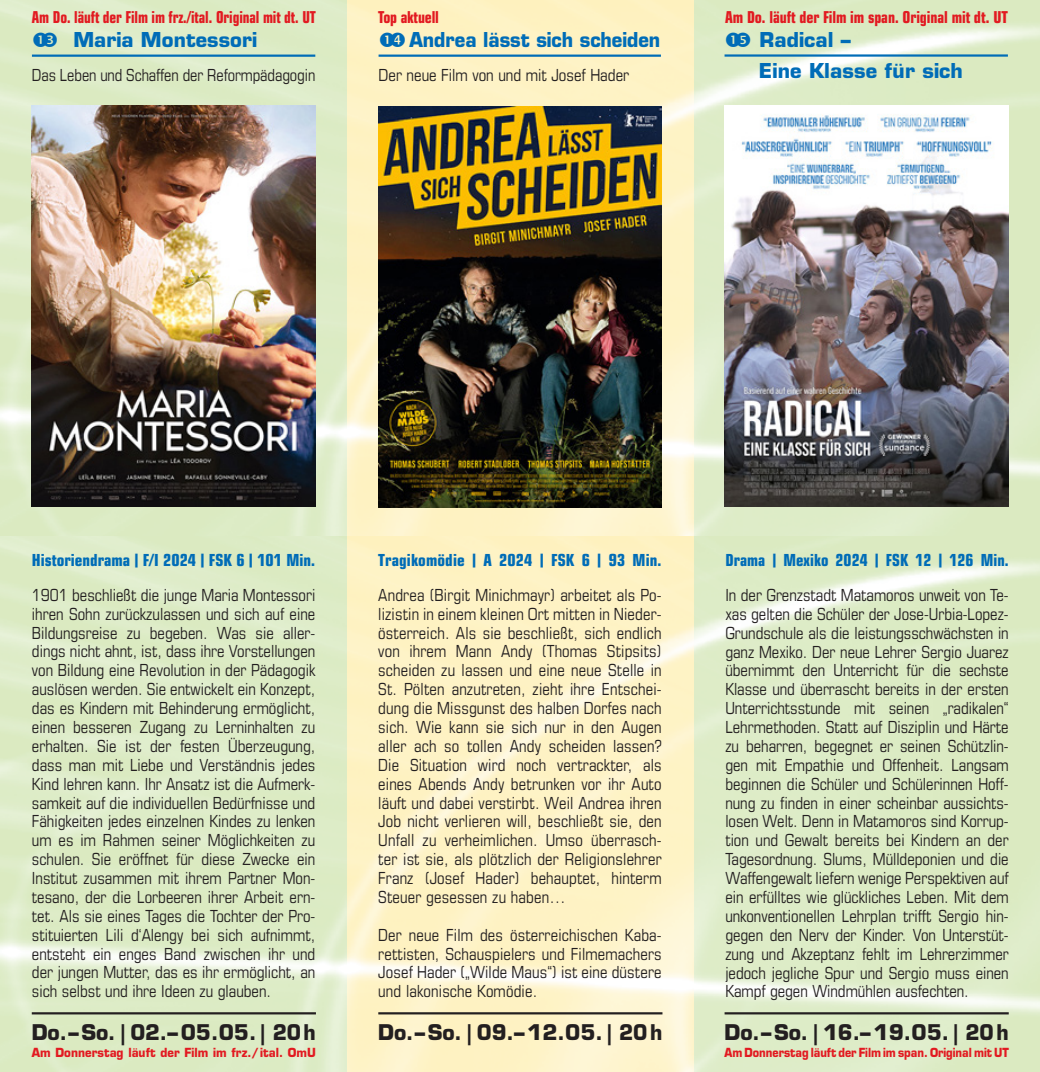
<style>
.page{position:relative;width:1040px;height:1072px;background:#fff}
.page>*{position:absolute;margin:0;border:0;box-sizing:border-box;transform-origin:0 0}
.t1{font:700 21.15px "Eurostile LT Std";letter-spacing:-.01em;color:#231f20}
.t2{font:700 20.03px/31.3px "Eurostile LT Std";letter-spacing:.005em;color:#006cb7}
.t3{font:700 20.03px "Eurostile LT Std";letter-spacing:.005em;color:#006cb7;scale:.92 1}
.t4{font:condensed 16.65px/18.9px "Eurostile LT Std";color:#231f20;text-align:justify}
.t5{font:700 condensed 16.65px "Eurostile LT Pro";letter-spacing:.005em;color:#006cb7}
.t6{font:condensed 16.65px "Eurostile LT Std";color:#231f20;scale:.95 1}
.t7{font:700 condensed 16.65px "Eurostile LT Pro";letter-spacing:.005em;color:#006cb7;scale:.96 1}
.t8{font:700 condensed 16.43px "Eurostile LT Pro";letter-spacing:-.005em;color:#e21a21;scale:.89 1}
.t9{font:700 condensed 16.43px "Eurostile LT Pro";letter-spacing:-.005em;color:#e21a21;scale:.93 1}
.t10{font:700 condensed 16.43px "Eurostile LT Pro";letter-spacing:-.005em;color:#e21a21;scale:.92 1}
.t11{font:700 12.15px "Eurostile LT Std";color:#e21a21;scale:.88 1}
.t12{font:700 12.15px "Eurostile LT Std";color:#e21a21;scale:.93 1}
</style>
<div class="page">
<img style="left:0;top:0;width:1040px;height:1071px">
<img style="left:347px;top:0;width:346px;height:1071px">
<img style="left:32px;top:106px;width:283px;height:401px">
<hr style="left:32px;top:55px;width:283px;height:2px;background:#006cb7">
<img style="left:378px;top:106px;width:284px;height:401px">
<hr style="left:378px;top:55px;width:283px;height:2px;background:#006cb7">
<hr style="left:724px;top:54px;width:284px;height:3px;background:#006cb7">
<img style="left:724px;top:106px;width:284px;height:401px">
<hr style="left:378px;top:1012px;width:284px;height:2px;background:#231f20">
<hr style="left:32px;top:1012px;width:284px;height:2px;background:#231f20">
<hr style="left:724px;top:1012px;width:284px;height:2px;background:#231f20">
<svg style="left:34px;top:33px;width:23px;height:14px"></svg>
<svg style="left:380px;top:33px;width:47px;height:15px"></svg>
<svg style="left:726px;top:33px;width:24px;height:14px"></svg>
<p class="t8" style="left:32px;top:7px;width:321px">Am Do. läuft der Film im frz./ital. Original mit dt. UT</p>
<p class="t2" style="left:73px;top:24px;width:185px">Maria Montessori</p>
<p class="t6" style="left:32px;top:65px;width:300px">Das Leben und Schaffen der Reformpädagogin</p>
<p class="t10" style="left:378px;top:7px;width:68px">Top aktuell</p>
<p class="t9" style="left:725px;top:7px;width:305px">Am Do. läuft der Film im span. Original mit dt. UT</p>
<p class="t2" style="left:759px;top:24px;width:205px">Radical –<br>Eine Klasse für sich</p>
<p class="t3" style="left:409px;top:28px;width:274px">Andrea lässt sich scheiden</p>
<p class="t4" style="left:378px;top:65px;width:252px">Der neue Film von und mit Josef Hader</p>
<p class="t5" style="left:32px;top:549px;width:285px">Historiendrama | F/I 2024 | FSK 6 | 101 Min.</p>
<p class="t4" style="left:32px;top:585px;width:285px">1901 beschließt die junge Maria Montessori ihren Sohn zurückzulassen und sich auf eine Bildungsreise zu begeben. Was sie aller&shy;dings nicht ahnt, ist, dass ihre Vorstellungen von Bildung eine Revolution in der Pädagogik auslösen werden. Sie entwickelt ein Konzept, das es Kindern mit Behinderung ermöglicht, einen besseren Zugang zu Lerninhalten zu erhalten. Sie ist der festen Überzeugung, dass man mit Liebe und Verständnis jedes Kind lehren kann. Ihr Ansatz ist die Aufmerk&shy;samkeit auf die individuellen Bedürfnisse und Fähigkeiten jedes einzelnen Kindes zu lenken um es im Rahmen seiner Möglichkeiten zu schulen. Sie eröffnet für diese Zwecke ein Institut zusammen mit ihrem Partner Mon&shy;tesano, der die Lorbeeren ihrer Arbeit ern&shy;tet. Als sie eines Tages die Tochter der Pro&shy;stituierten Lili d‘Alengy bei sich aufnimmt, entsteht ein enges Band zwischen ihr und der jungen Mutter, das es ihr ermöglicht, an sich selbst und ihre Ideen zu glauben.</p>
<p class="t5" style="left:378px;top:549px;width:285px">Tragikomödie | A 2024 | FSK 6 | 93 Min.</p>
<p class="t4" style="left:378px;top:585px;width:285px">Andrea (Birgit Minichmayr) arbeitet als Po&shy;lizistin in einem kleinen Ort mitten in Nieder&shy;österreich. Als sie beschließt, sich endlich von ihrem Mann Andy (Thomas Stipsits) scheiden zu lassen und eine neue Stelle in St. Pölten anzutreten, zieht ihre Entschei&shy;dung die Missgunst des halben Dorfes nach sich. Wie kann sie sich nur in den Augen aller ach so tollen Andy scheiden lassen?<br>Die Situation wird noch vertrackter, als eines Abends Andy betrunken vor ihr Auto läuft und dabei verstirbt. Weil Andrea ihren Job nicht verlieren will, beschließt sie, den Unfall zu verheimlichen. Umso überrasch&shy;ter ist sie, als plötzlich der Religionslehrer Franz (Josef Hader) behauptet, hinterm Steuer gesessen zu haben…</p>
<p class="t4" style="left:378px;top:925px;width:285px">Der neue Film des österreichischen Kaba&shy;rettisten, Schauspielers und Filmemachers Josef Hader („Wilde Maus“) ist eine düstere und lakonische Komödie.</p>
<p class="t7" style="left:725px;top:549px;width:297px">Drama | Mexiko 2024 | FSK 12 | 126 Min.</p>
<p class="t4" style="left:725px;top:585px;width:285px">In der Grenzstadt Matamoros unweit von Te&shy;xas gelten die Schüler der Jose-Urbia-Lopez-Grundschule als die leistungsschwächsten in ganz Mexiko. Der neue Lehrer Sergio Juarez übernimmt den Unterricht für die sechste Klasse und überrascht bereits in der ersten Unterrichtsstunde mit seinen „radikalen“ Lehrmethoden. Statt auf Disziplin und Härte zu beharren, begegnet er seinen Schützlin&shy;gen mit Empathie und Offenheit. Langsam beginnen die Schüler und Schülerinnen Hoff&shy;nung zu finden in einer scheinbar aussichts&shy;losen Welt. Denn in Matamoros sind Korrup&shy;tion und Gewalt bereits bei Kindern an der Tagesordnung. Slums, Mülldeponien und die Waffengewalt liefern wenige Perspektiven auf ein erfülltes wie glückliches Leben. Mit dem unkonventionellen Lehrplan trifft Sergio hin&shy;gegen den Nerv der Kinder. Von Unterstüt&shy;zung und Akzeptanz fehlt im Lehrerzimmer jedoch jegliche Spur und Sergio muss einen Kampf gegen Windmühlen ausfechten.</p>
<p class="t1" style="left:32px;top:1018px;width:286px">Do. – So. | 02.–05.05.| 20 h</p>
<p class="t1" style="left:378px;top:1018px;width:286px">Do. – So. | 09.–12.05.| 20 h</p>
<p class="t12" style="left:32px;top:1045px;width:307px">Am Donnerstag läuft der Film im frz./ital. OmU</p>
<p class="t1" style="left:724px;top:1018px;width:286px">Do. – So. | 16.–19.05.| 20 h</p>
<p class="t11" style="left:724px;top:1045px;width:324px">Am Donnerstag läuft der Film im span. Original mit UT</p>
</div>
